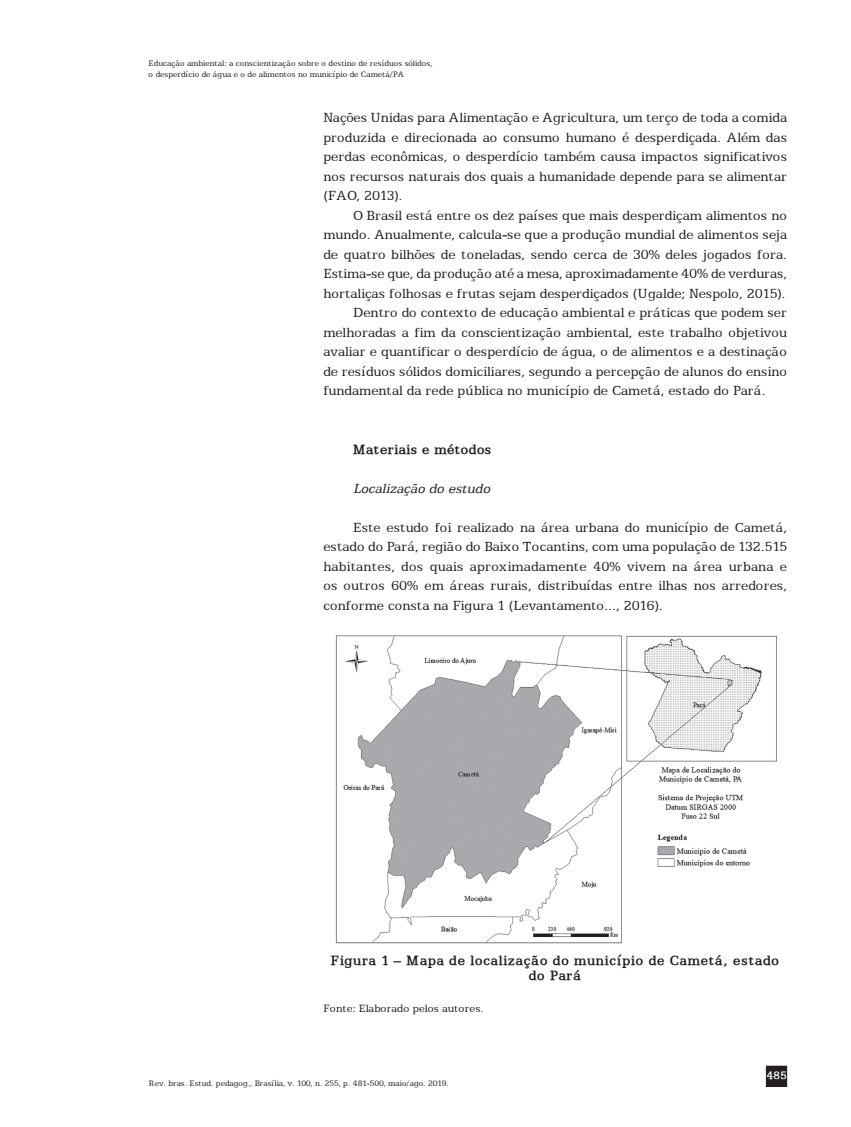
<style>
.page{position:relative;width:851px;height:1127px;background:#fff}
.page>*{position:absolute;margin:0;border:0;box-sizing:border-box;transform-origin:0 0}
.t1{font:15px/19.5px "Eggo Normal";color:#231f20;text-align:justify}
.t2{font:700 15px/15px "Eggo";letter-spacing:.02em;color:#231f20;text-align:center}
.t3{font:italic 15px "Eggo";color:#231f20}
.t4{font:700 15px "Eggo";color:#231f20}
.t5{font:12px "Eggo Normal";color:#231f20}
.t6{font:700 12px "Eggo";color:#fff}
.t7{font:9px/10.5px "Eggo Normal";color:#231f20}
</style>
<div class="page">
<div style="left:766px;top:1066px;width:20px;height:20px;background:#231f20"></div>
<div style="left:765px;top:1066px;width:22px;height:21px;border:2px solid #231f20"></div>
<img style="left:335px;top:635px;width:442px;height:309px">
<p class="t7" style="left:149px;top:57px;width:285px">Educação ambiental: a conscientização sobre o destino de resíduos sólidos, o desperdício de água e o de alimentos no município de Cametá/PA</p>
<p class="t1" style="left:323px;top:106px;width:465px">Nações Unidas para Alimentação e Agricultura, um terço de toda a comida produzida e direcionada ao consumo humano é desperdiçada. Além das perdas econômicas, o desperdício também causa impactos significativos nos recursos naturais dos quais a humanidade depende para se alimentar (FAO, 2013).</p>
<p class="t1" style="left:353px;top:204px;width:435px">O Brasil está entre os dez países que mais desperdiçam alimentos no</p>
<p class="t1" style="left:323px;top:223px;width:465px">mundo. Anualmente, calcula-se que a produção mundial de alimentos seja</p>
<p class="t1" style="left:323px;top:243px;width:465px">de quatro bilhões de toneladas, sendo cerca de 30% deles jogados fora.</p>
<p class="t1" style="left:323px;top:262px;width:465px">Estima-se que, da produção até a mesa, aproximadamente 40% de verduras,</p>
<p class="t1" style="left:323px;top:282px;width:463px">hortaliças folhosas e frutas sejam desperdiçados (Ugalde; Nespolo, 2015).</p>
<p class="t1" style="left:353px;top:301px;width:435px">Dentro do contexto de educação ambiental e práticas que podem ser</p>
<p class="t1" style="left:323px;top:321px;width:465px">melhoradas a fim da conscientização ambiental, este trabalho objetivou</p>
<p class="t1" style="left:323px;top:340px;width:465px">avaliar e quantificar o desperdício de água, o de alimentos e a destinação</p>
<p class="t1" style="left:323px;top:360px;width:465px">de resíduos sólidos domiciliares, segundo a percepção de alunos do ensino</p>
<p class="t1" style="left:323px;top:379px;width:443px">fundamental da rede pública no município de Cametá, estado do Pará.</p>
<p class="t4" style="left:353px;top:438px;width:140px">Materiais e métodos</p>
<p class="t3" style="left:353px;top:479px;width:138px">Localização do estudo</p>
<p class="t1" style="left:323px;top:516px;width:465px;text-indent:30px">Este estudo foi realizado na área urbana do município de Cametá, estado do Pará, região do Baixo Tocantins, com uma população de 132.515 habitantes, dos quais aproximadamente 40% vivem na área urbana e os outros 60% em áreas rurais, distribuídas entre ilhas nos arredores, conforme consta na Figura 1 (Levantamento..., 2016).</p>
<p class="t2" style="left:331px;top:951px;width:450px">Figura 1 – Mapa de localização do município de Cametá, estado do Pará</p>
<p class="t5" style="left:323px;top:999px;width:162px">Fonte: Elaborado pelos autores.</p>
<p class="t7" style="left:149px;top:1076px;width:301px">Rev. bras. Estud. pedagog., Brasília, v. 100, n. 255, p. 481-500, maio/ago. 2019.</p>
<p class="t6" style="left:766px;top:1066px;width:22px">485</p>
</div>
